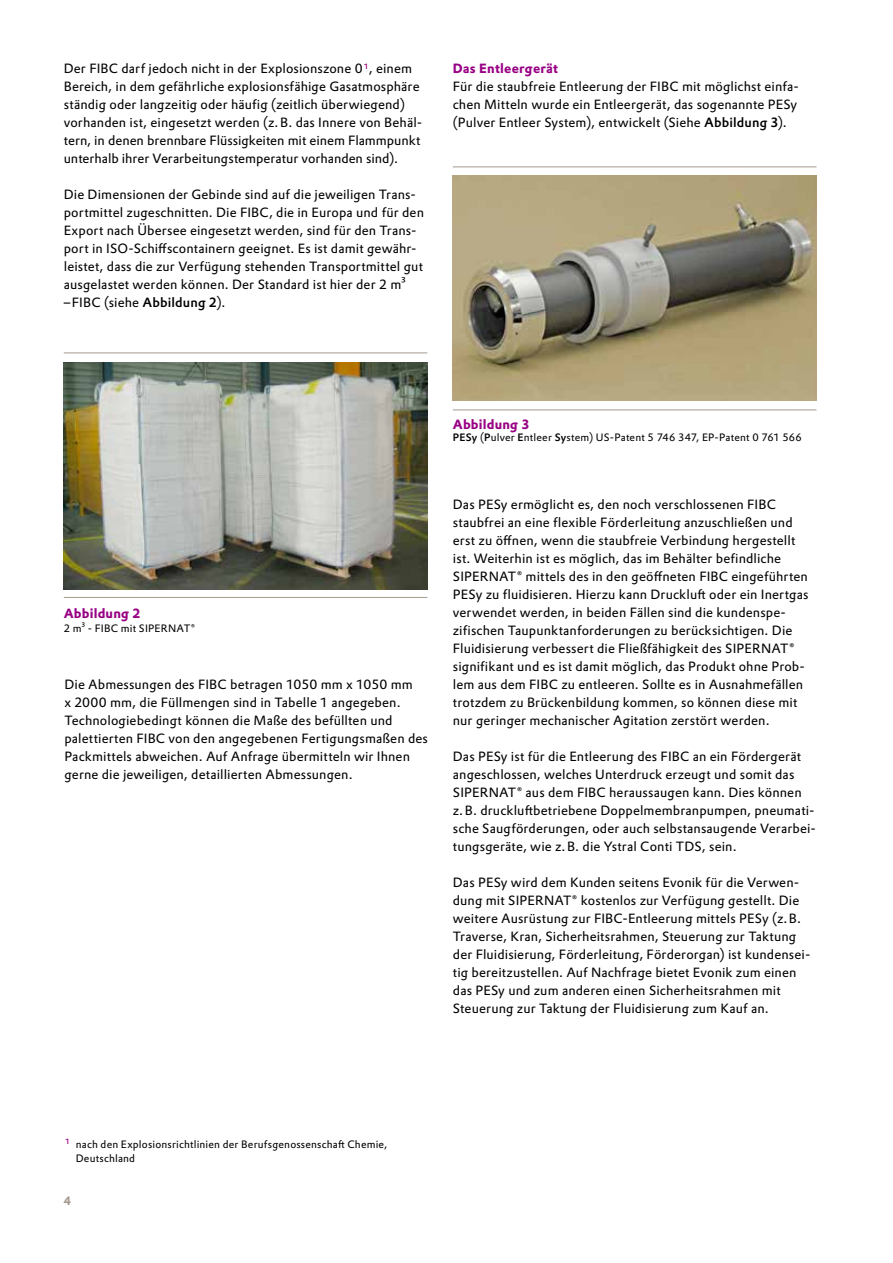
<style>
.page{position:relative;width:893px;height:1263px;background:#fff}
.page>*{position:absolute;margin:0;border:0;box-sizing:border-box;transform-origin:0 0}
.t1{font:13.2px/18px "Evonik Prokyon";letter-spacing:.01em;color:#000}
.t2{font:700 13.2px "Evonik Prokyon";letter-spacing:.015em;color:#980084}
.t3{font:700 12px "Evonik Prokyon";color:#a59a8e}
.t4{font:10.5px/13.5px "Evonik Prokyon";letter-spacing:.02em;color:#000}
.s1{font-weight:500}
</style>
<div class="page">
<img style="left:453px;top:176px;width:363px;height:225px">
<img style="left:64px;top:362px;width:363px;height:228px">
<hr style="left:64px;top:597px;width:363px;height:1px;background:#a59a8e">
<hr style="left:453px;top:410px;width:363px;height:1px;background:#a59a8e">
<hr style="left:64px;top:353px;width:363px;height:1px;background:#a59a8e">
<hr style="left:453px;top:167px;width:363px;height:1px;background:#a59a8e">
<p class="t1" style="left:64px;top:58px;width:360px">Der FIBC darf jedoch nicht in der Explosionszone 0 <sup>1</sup>, einem Bereich, in dem gefährliche explosionsfähige Gasatmosphäre ständig oder langzeitig oder häufig (zeitlich überwiegend) vorhanden ist, eingesetzt werden (z.B. das Innere von Behäl&shy;tern, in denen brennbare Flüssigkeiten mit einem Flammpunkt unterhalb ihrer Verarbeitungstemperatur vorhanden sind).</p>
<p class="t1" style="left:64px;top:184px;width:362px">Die Dimensionen der Gebinde sind auf die jeweiligen Trans&shy;portmittel zugeschnitten. Die FIBC, die in Europa und für den Export nach Übersee eingesetzt werden, sind für den Trans&shy;port in ISO-Schiffscontainern geeignet. Es ist damit gewähr&shy;leistet, dass die zur Verfügung stehenden Transportmittel gut ausgelastet werden können. Der Standard ist hier der 2 m³ –FIBC (siehe <span class="s1">Abbildung 2</span>).</p>
<p class="t2" style="left:453px;top:57px;width:107px">Das Entleergerät</p>
<p class="t1" style="left:453px;top:76px;width:347px;text-align:justify">Für die staubfreie Entleerung der FIBC mit möglichst einfa&shy;chen Mitteln wurde ein Entleergerät, das sogenannte PESy (Pulver Entleer System), entwickelt (Siehe <span class="s1">Abbildung 3</span>).</p>
<p class="t2" style="left:64px;top:603px;width:78px">Abbildung 2</p>
<p class="t4" style="left:64px;top:620px;width:133px">2 m³ - FIBC mit SIPERNAT®</p>
<p class="t1" style="left:64px;top:675px;width:365px">Die Abmessungen des FIBC betragen 1050 mm x 1050 mm<br>x 2000 mm, die Füllmengen sind in Tabelle 1 angegeben.<br>Technologiebedingt können die Maße des befüllten und palettierten FIBC von den angegebenen Fertigungsmaßen des Packmittels abweichen. Auf Anfrage übermitteln wir Ihnen gerne die jeweiligen, detaillierten Abmessungen.</p>
<p class="t2" style="left:453px;top:414px;width:78px">Abbildung 3</p>
<p class="t4" style="left:453px;top:430px;width:350px"><span class="s1">PESy</span> (<span class="s1">P</span>ulver <span class="s1">E</span>ntleer <span class="s1">Sy</span>stem) US-Patent 5 746 347, EP-Patent 0 761 566</p>
<p class="t1" style="left:453px;top:495px;width:357px">Das PESy ermöglicht es, den noch verschlossenen FIBC staubfrei an eine flexible Förderleitung anzuschließen und erst zu öffnen, wenn die staubfreie Verbindung hergestellt ist. Weiterhin ist es möglich, das im Behälter befindliche SIPERNAT® mittels des in den geöffneten FIBC eingeführten PESy zu fluidisieren. Hierzu kann Druckluft oder ein Inertgas verwendet werden, in beiden Fällen sind die kundenspe&shy;zifischen Taupunktanforderungen zu berücksichtigen. Die Fluidisierung verbessert die Fließfähigkeit des SIPERNAT® signifikant und es ist damit möglich, das Produkt ohne Prob&shy;lem aus dem FIBC zu entleeren. Sollte es in Ausnahmefällen trotzdem zu Brückenbildung kommen, so können diese mit nur geringer mechanischer Agitation zerstört werden.</p>
<p class="t1" style="left:453px;top:747px;width:365px">Das PESy ist für die Entleerung des FIBC an ein Fördergerät angeschlossen, welches Unterdruck erzeugt und somit das SIPERNAT® aus dem FIBC heraussaugen kann. Dies können z.B. druckluftbetriebene Doppelmembranpumpen, pneumati&shy;sche Saugförderungen, oder auch selbstansaugende Verarbei&shy;tungsgeräte, wie z.B. die Ystral Conti TDS, sein.</p>
<p class="t1" style="left:453px;top:873px;width:359px">Das PESy wird dem Kunden seitens Evonik für die Verwen&shy;dung mit SIPERNAT® kostenlos zur Verfügung gestellt. Die weitere Ausrüstung zur FIBC-Entleerung mittels PESy (z.B.<br>Traverse, Kran, Sicherheitsrahmen, Steuerung zur Taktung der Fluidisierung, Förderleitung, Förderorgan) ist kundensei&shy;tig bereitzustellen. Auf Nachfrage bietet Evonik zum einen das PESy und zum anderen einen Sicherheitsrahmen mit Steuerung zur Taktung der Fluidisierung zum Kauf an.</p>
<p class="t4" style="left:76px;top:1137px;width:313px;text-indent:-10px"><sup>1</sup> nach den Explosionsrichtlinien der Berufsgenossenschaft Chemie,<br>Deutschland</p>
<p class="t3" style="left:64px;top:1191px;width:9px">4</p>
</div>
